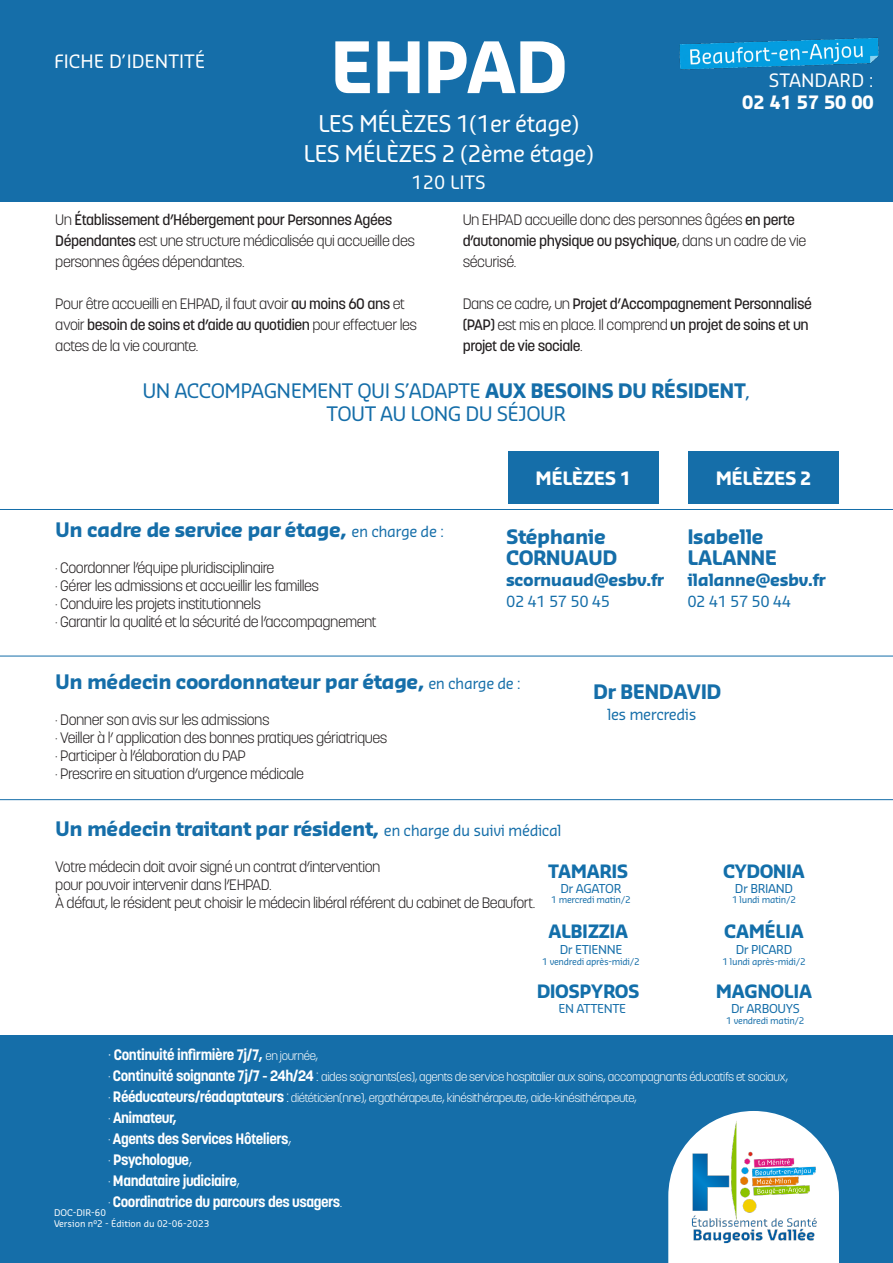
<style>
.page{position:relative;width:893px;height:1263px;background:#fff}
.page>*{position:absolute;margin:0;border:0;box-sizing:border-box;transform-origin:0 0}
.t1{font:700 69px "Sansa Pro";letter-spacing:-.03em;color:#fff}
.t2{font:22.5px "Sansa Pro";letter-spacing:-.03em;color:#fff}
.t3{font:700 19.5px "Sansa Pro";letter-spacing:-.03em;color:#156ea9}
.t4{font:19.5px "Sansa Pro";letter-spacing:-.03em;color:#156ea9}
.t5{font:700 18px "Sansa Pro";letter-spacing:-.03em;color:#136faa}
.t6{font:18px "Sansa Pro";color:#fff}
.t7{font:700 18px "Sansa Pro";letter-spacing:-.03em;color:#fff}
.t8{font:700 16.5px "Sansa Pro";letter-spacing:-.03em;color:#156ea9}
.t9{font:300 15px/21px "Korolev";letter-spacing:-.03em;color:#231f20}
.t10{font:700 15px/21px "Korolev";letter-spacing:-.03em;color:#fff}
.t11{font:500 15px/21px "Korolev";letter-spacing:-.03em;color:#231f20}
.t12{font:15px "Sansa Pro";letter-spacing:-.03em;color:#156ea9}
.t13{font:300 12px/21px "Korolev";letter-spacing:-.03em;color:#fff}
.t14{font:12px "Sansa Pro";letter-spacing:-.03em;color:#156ea9}
.t15{font:9px "Sansa Pro";letter-spacing:-.03em;color:#156ea9}
.t16{font:9px "Sansa Pro";color:#fff}
.s1{font-weight:500}
.s2{font-weight:300}
.s3{font-weight:700}
.s4{font-weight:400;font-size:15px}
.s5{font-weight:300;font-size:18px}
.s6{font-weight:300;font-size:12px}
.s7{font-size:15px}
.s8{font-weight:700;font-size:15px}
</style>
<div class="page">
<div style="left:0;top:0;width:893px;height:202px;background:#156ea9"></div>
<div style="left:0;top:1035px;width:893px;height:228px;background:#156ea9"></div>
<img style="left:679px;top:37px;width:200px;height:32px">
<img style="left:668px;top:1111px;width:169px;height:152px">
<hr style="left:0;top:799px;width:893px;height:1px;background:#156ea9">
<hr style="left:0;top:656px;width:893px;height:1px;background:#156ea9">
<hr style="left:0;top:509px;width:893px;height:1px;background:#156ea9">
<div style="left:689px;top:451px;width:150px;height:53px;background:#156ea9"></div>
<div style="left:508px;top:451px;width:150px;height:53px;background:#156ea9"></div>
<p class="t6" style="left:54px;top:50px;width:153px">FICHE D’IDENTITÉ</p>
<p class="t1" style="left:330px;top:22px;width:239px">EHPAD</p>
<p class="t2" style="left:318px;top:109px;width:263px">LES MÉLÈZES 1(1er étage)</p>
<p class="t2" style="left:303px;top:139px;width:292px">LES MÉLÈZES 2 (2ème étage)</p>
<p class="t6" style="left:412px;top:170px;width:76px">120 LITS</p>
<p class="t6" style="left:769px;top:68px;width:106px">STANDARD :</p>
<p class="t7" style="left:742px;top:90px;width:133px">02 41 57 50 00</p>
<p class="t9" style="left:55px;top:209px;width:361px">Un <span class="s1">Établissement d’Hébergement pour Personnes Agées<br>Dépendantes</span> est une structure médicalisée qui accueille des personnes âgées dépendantes.</p>
<p class="t9" style="left:55px;top:293px;width:363px">Pour être accueilli en EHPAD, il faut avoir <span class="s1">au moins 60 ans</span> et avoir <span class="s1">besoin de soins et d’aide au quotidien</span> pour effectuer les actes de la vie courante.</p>
<p class="t9" style="left:463px;top:209px;width:345px">Un EHPAD accueille donc des personnes âgées <span class="s1">en perte d’autonomie physique ou psychique</span>, dans un cadre de vie sécurisé.</p>
<p class="t11" style="left:463px;top:293px;width:351px"><span class="s2">Dans ce cadre, un</span> Projet d’Accompagnement Personnalisé (PAP) <span class="s2">est mis en place. Il comprend</span> un projet de soins et un projet de vie sociale<span class="s2">.</span></p>
<p class="t4" style="left:142px;top:378px;width:610px">UN ACCOMPAGNEMENT QUI S’ADAPTE <span class="s3">AUX BESOINS DU RÉSIDENT</span>,</p>
<p class="t4" style="left:327px;top:401px;width:241px">TOUT AU LONG DU SÉJOUR</p>
<p class="t3" style="left:55px;top:517px;width:390px">Un cadre de service par étage, <span class="s4">en charge de :</span></p>
<p class="t9" style="left:55px;top:557px;width:221px">· Coordonner l’équipe pluridisciplinaire</p>
<p class="t9" style="left:55px;top:575px;width:265px">· Gérer les admissions et accueillir les familles</p>
<p class="t9" style="left:55px;top:593px;width:207px">· Conduire les projets institutionnels</p>
<p class="t9" style="left:55px;top:611px;width:323px">· Garantir la qualité et la sécurité de l’accompagnement</p>
<p class="t7" style="left:536px;top:467px;width:97px">MÉLÈZES 1</p>
<p class="t7" style="left:716px;top:467px;width:97px">MÉLÈZES 2</p>
<p class="t3" style="left:506px;top:524px;width:101px">Stéphanie</p>
<p class="t3" style="left:506px;top:545px;width:112px">CORNUAUD</p>
<p class="t8" style="left:506px;top:569px;width:159px">scornuaud@esbv.fr</p>
<p class="t12" style="left:506px;top:591px;width:105px">02 41 57 50 45</p>
<p class="t3" style="left:687px;top:524px;width:78px">Isabelle</p>
<p class="t3" style="left:687px;top:545px;width:92px">LALANNE</p>
<p class="t8" style="left:687px;top:569px;width:140px">ilalanne@esbv.fr</p>
<p class="t12" style="left:687px;top:591px;width:105px">02 41 57 50 44</p>
<p class="t3" style="left:55px;top:669px;width:467px">Un médecin coordonnateur par étage, <span class="s4">en charge de :</span></p>
<p class="t9" style="left:55px;top:709px;width:216px">· Donner son avis sur les admissions</p>
<p class="t9" style="left:55px;top:727px;width:334px">· Veiller à l’ application des bonnes pratiques gériatriques</p>
<p class="t9" style="left:55px;top:745px;width:192px">· Participer à l’élaboration du PAP</p>
<p class="t9" style="left:55px;top:763px;width:250px">· Prescrire en situation d’urgence médicale</p>
<p class="t3" style="left:55px;top:816px;width:508px">Un médecin traitant par résident, <span class="s4">en charge du suivi médical</span></p>
<p class="t9" style="left:55px;top:856px;width:327px">Votre médecin doit avoir signé un contrat d’intervention</p>
<p class="t9" style="left:55px;top:874px;width:218px">pour pouvoir intervenir dans l’EHPAD.</p>
<p class="t9" style="left:55px;top:892px;width:482px">À défaut, le résident peut choisir le médecin libéral référent du cabinet de Beaufort.</p>
<p class="t3" style="left:593px;top:679px;width:130px">Dr BENDAVID</p>
<p class="t12" style="left:607px;top:704px;width:91px">les mercredis</p>
<p class="t5" style="left:548px;top:859px;width:82px">TAMARIS</p>
<p class="t14" style="left:560px;top:880px;width:63px">Dr AGATOR</p>
<p class="t15" style="left:551px;top:894px;width:81px">1 mercredi matin/2</p>
<p class="t5" style="left:723px;top:859px;width:84px">CYDONIA</p>
<p class="t14" style="left:735px;top:880px;width:60px">Dr BRIAND</p>
<p class="t15" style="left:732px;top:894px;width:65px">1 lundi matin/2</p>
<p class="t5" style="left:548px;top:919px;width:82px">ALBIZZIA</p>
<p class="t5" style="left:724px;top:919px;width:81px">CAMÉLIA</p>
<p class="t14" style="left:560px;top:942px;width:64px">Dr ETIENNE</p>
<p class="t15" style="left:542px;top:955px;width:99px">1 vendredi après-midi/2</p>
<p class="t14" style="left:559px;top:1001px;width:69px">EN ATTENTE</p>
<p class="t5" style="left:537px;top:980px;width:104px">DIOSPYROS</p>
<p class="t14" style="left:736px;top:942px;width:58px">Dr PICARD</p>
<p class="t15" style="left:722px;top:955px;width:85px">1 lundi après-midi/2</p>
<p class="t14" style="left:731px;top:1001px;width:70px">Dr ARBOUYS</p>
<p class="t15" style="left:726px;top:1015px;width:80px">1 vendredi matin/2</p>
<p class="t5" style="left:716px;top:980px;width:98px">MAGNOLIA</p>
<p class="t10" style="left:108px;top:1044px;width:212px"><span class="s5">·</span> Continuité infirmière 7j/7, <span class="s6">en journée,</span></p>
<p class="t13" style="left:108px;top:1066px;width:682px"><span class="s7">·</span> <span class="s8">Continuité soignante 7j/7 - 24h/24</span> <span class="s7">:</span> aides soignants(es), agents de service hospitalier aux soins, accompagnants éducatifs et sociaux, <span class="s7">·</span> <span class="s8">Rééducateurs/réadaptateurs</span> <span class="s7">:</span> diététicien(nne), ergothérapeute, kinésithérapeute, aide-kinésithérapeute,</p>
<p class="t10" style="left:108px;top:1107px;width:185px"><span class="s2">·</span> Animateur,<br><span class="s2">·</span> Agents des Services Hôteliers<span class="s2">,</span></p>
<p class="t10" style="left:108px;top:1149px;width:133px"><span class="s2">·</span> Psychologue<span class="s2">,<br>·</span> Mandataire judiciaire<span class="s2">,</span></p>
<p class="t10" style="left:108px;top:1191px;width:236px"><span class="s2">·</span> Coordinatrice du parcours des usagers<span class="s2">.</span></p>
<p class="t16" style="left:54px;top:1207px;width:54px">DOC-DIR-60</p>
<p class="t16" style="left:54px;top:1218px;width:157px">Version n°2 - Édition du 02-06-2023</p>
</div>
